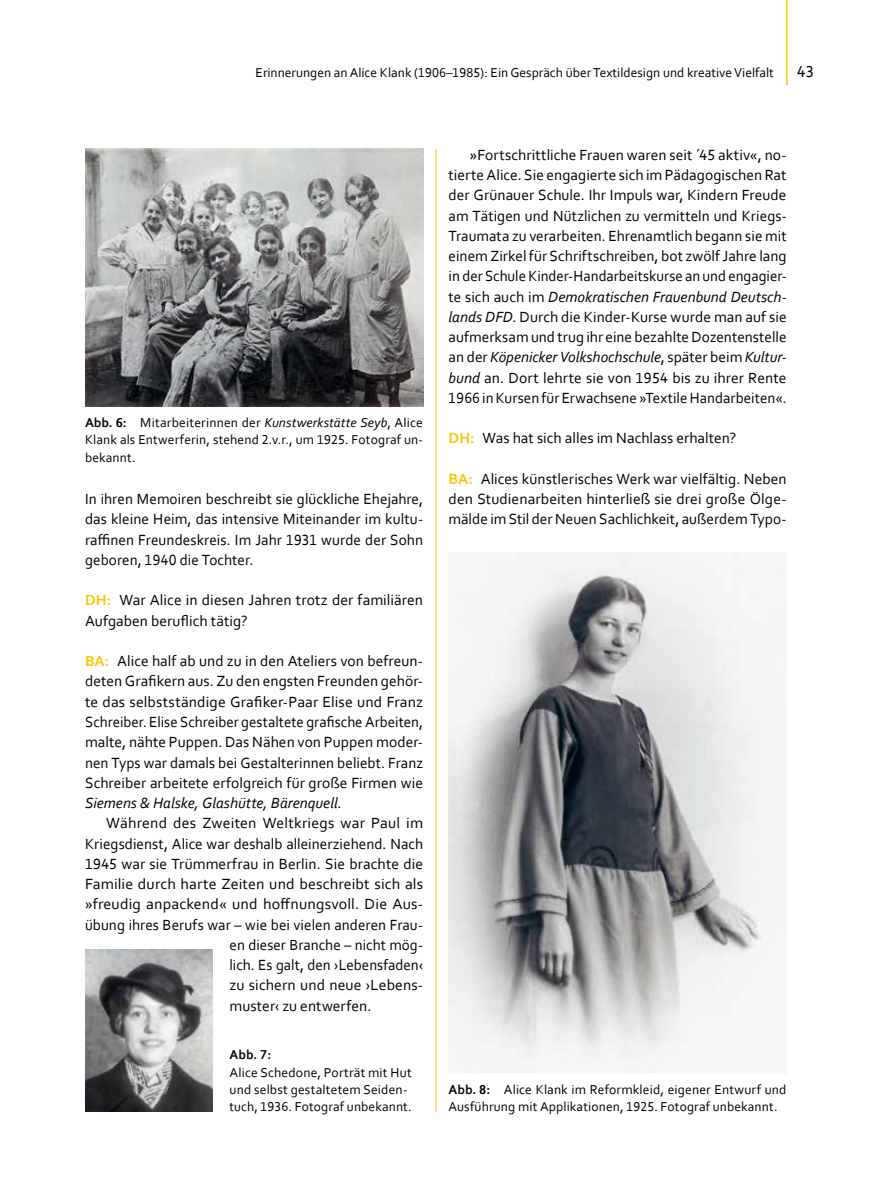
<style>
.page{position:relative;width:893px;height:1191px;background:#fff}
.page>*{position:absolute;margin:0;border:0;box-sizing:border-box;transform-origin:0 0}
.t1{font:16.5px "Corbel";color:#000}
.t2{font:15.45px/20.2px "Corbel";letter-spacing:.005em;color:#000;text-align:justify}
.t3{font:13.5px/17.2px "Corbel";letter-spacing:.005em;color:#000}
.t4{font:700 13.5px "Corbel";color:#000}
.s1{font-weight:700}
.s2{font-style:italic}
.s3{font-weight:700;color:#fdc500}
</style>
<div class="page">
<hr style="left:436px;top:149px;width:1px;height:963px;background:#fdc500">
<hr style="left:786px;top:0;width:2px;height:85px;background:#fdc500">
<img style="left:85px;top:149px;width:338px;height:258px">
<img style="left:85px;top:949px;width:128px;height:162px">
<img style="left:449px;top:553px;width:338px;height:508px">
<p class="t3" style="left:256px;top:63px;width:520px">Erinnerungen an Alice Klank (1906–1985): Ein Gespräch überTextildesign und kreativeVielfalt</p>
<p class="t1" style="left:797px;top:61px;width:18px">43</p>
<p class="t3" style="left:85px;top:414px;width:340px;text-align:justify"><span class="s1">Abb. 6:</span> Mitarbeiterinnen der <span class="s2">Kunstwerkstätte Seyb</span>, Alice Klank als Entwerferin, stehend 2.v.r., um 1925. Fotograf un&shy;bekannt.</p>
<p class="t2" style="left:85px;top:488px;width:340px">In ihren Memoiren beschreibt sie glückliche Ehejahre, das kleine Heim, das intensive Miteinander im kultu&shy;raffinen Freundeskreis. Im Jahr 1931 wurde der Sohn geboren, 1940 die Tochter.</p>
<p class="t2" style="left:85px;top:590px;width:340px"><span class="s3">DH:</span> War Alice in diesen Jahren trotz der familiären<br>Aufgaben beruflich tätig?</p>
<p class="t2" style="left:85px;top:650px;width:340px"><span class="s3">BA:</span> Alice half ab und zu in den Ateliers von befreun&shy;deten Grafikern aus. Zu den engsten Freunden gehör&shy;te das selbstständige Grafiker-Paar Elise und Franz Schreiber. Elise Schreiber gestaltete grafischeArbeiten, malte, nähte Puppen. Das Nähen von Puppen moder&shy;nen Typs war damals bei Gestalterinnen beliebt. Franz Schreiber arbeitete erfolgreich für große Firmen wie <span class="s2">Siemens &amp; Halske, Glashütte, Bärenquell</span>.</p>
<p class="t2" style="left:106px;top:812px;width:318px">Während des Zweiten Weltkriegs war Paul im</p>
<p class="t2" style="left:85px;top:833px;width:340px">Kriegsdienst, Alice war deshalb alleinerziehend. Nach</p>
<p class="t2" style="left:85px;top:853px;width:340px">1945 war sie Trümmerfrau in Berlin. Sie brachte die</p>
<p class="t2" style="left:85px;top:873px;width:340px">Familie durch harte Zeiten und beschreibt sich als</p>
<p class="t2" style="left:85px;top:893px;width:340px">»freudig anpackend« und hoffnungsvoll. Die Aus-</p>
<p class="t2" style="left:85px;top:914px;width:338px">übung ihres Berufs war – wie bei vielen anderen Frau‑</p>
<p class="t2" style="left:230px;top:934px;width:195px">en dieser Branche – nicht mög-</p>
<p class="t2" style="left:230px;top:954px;width:195px">lich. Es galt, den ›Lebensfaden‹</p>
<p class="t2" style="left:230px;top:974px;width:195px">zu sichern und neue ›Lebens-</p>
<p class="t2" style="left:230px;top:995px;width:143px">muster‹ zu entwerfen.</p>
<p class="t4" style="left:230px;top:1046px;width:43px">Abb. 7:</p>
<p class="t3" style="left:230px;top:1063px;width:184px">Alice Schedone, Porträt mit Hut und selbst gestaltetem Seiden‑ tuch, 1936. Fotograf unbekannt.</p>
<p class="t2" style="left:449px;top:144px;width:340px;text-indent:21px">»Fortschrittliche Frauen waren seit ´45 aktiv«, no&shy;tierte Alice. Sie engagierte sich im Pädagogischen Rat der Grünauer Schule. Ihr Impuls war, Kindern Freude am Tätigen und Nützlichen zu vermitteln und Kriegs-Traumata zu verarbeiten. Ehrenamtlich begann sie mit einem Zirkelfür Schriftschreiben, bot zwölfJahre lang in der Schule Kinder-Handarbeitskurse an und engagier&shy;te sich auch im <span class="s2">Demokratischen Frauenbund Deutsch&shy;lands DFD</span>. Durch die Kinder-Kurse wurde man auf sie aufmerksam und trug ihr eine bezahlteDozentenstelle an der <span class="s2">Köpenicker Volkshochschule</span>, später beim <span class="s2">Kultur‑ bund</span> an. Dort lehrte sie von 1954 bis zu ihrer Rente 1966 in Kursen für Erwachsene »TextileHandarbeiten«.</p>
<p class="t2" style="left:449px;top:428px;width:289px"><span class="s3">DH:</span> Was hat sich alles im Nachlass erhalten?</p>
<p class="t2" style="left:449px;top:468px;width:340px"><span class="s3">BA:</span> Alices künstlerisches Werk war vielfältig. Neben den Studienarbeiten hinterließ sie drei große Ölge&shy;mälde im Stil derNeuen Sachlichkeit, außerdem Typo-</p>
<p class="t3" style="left:449px;top:1080px;width:339px"><span class="s1">Abb. 8:</span> Alice Klank im Reformkleid, eigener Entwurf und<br>Ausführung mit Applikationen, 1925. Fotograf unbekannt.</p>
</div>
